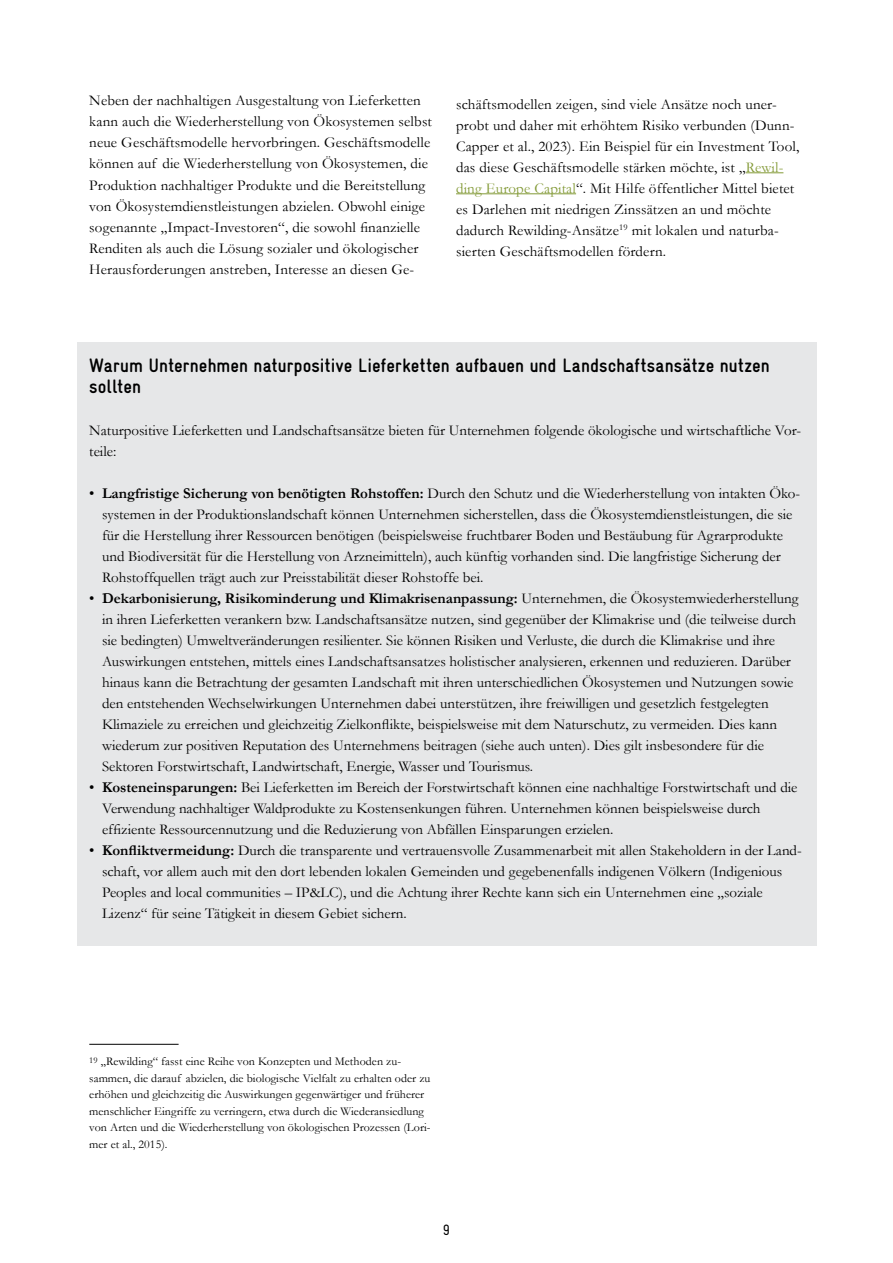
<style>
.page{position:relative;width:893px;height:1263px;background:#fff}
.page>*{position:absolute;margin:0;border:0;box-sizing:border-box;transform-origin:0 0}
.t1{font:700 19.5px/21px "Gravur Condensed";color:#000}
.t2{font:15px/21px "Garamond";color:#000}
.t3{font:15px "Gravur Condensed";color:#000}
.t4{font:12px/16.5px "Garamond";letter-spacing:.005em;color:#000}
.s1{color:#839a37}
.s2{font-weight:700}
</style>
<div class="page">
<hr style="left:89px;top:1044px;width:90px;height:1px;background:#000">
<div style="left:77px;top:342px;width:739px;height:604px;background:#e6e7e8"></div>
<hr style="left:746px;top:172px;width:37px;height:1px;background:#839a37">
<hr style="left:456px;top:193px;width:120px;height:1px;background:#839a37">
<p class="t2" style="left:89px;top:90px;width:344px">Neben der nachhaltigen Ausgestaltung von Lieferketten kann auch die Wiederherstellung von Ökosystemen selbst neue Geschäftsmodelle hervorbringen. Geschäftsmodelle können auf die Wiederherstellung von Ökosystemen, die Produktion nachhaltiger Produkte und die Bereitstellung von Ökosystemdienstleistungen abzielen. Obwohl einige sogenannte „Impact-Investoren“, die sowohl finanzielle Renditen als auch die Lösung sozialer und ökologischer Herausforderungen anstreben, Interesse an diesen Ge-</p>
<p class="t2" style="left:456px;top:93px;width:345px">schäftsmodellen zeigen, sind viele Ansätze noch uner&shy;probt und daher mit erhöhtem Risiko verbunden (Dunn-Capper et al., 2023). Ein Beispiel für ein Investment Tool, das diese Geschäftsmodelle stärken möchte, ist „<span class="s1">Rewil&shy;ding Europe Capital</span>“. Mit Hilfe öffentlicher Mittel bietet es Darlehen mit niedrigen Zinssätzen an und möchte dadurch Rewilding-Ansätze<sup>19</sup> mit lokalen und naturba&shy;sierten Geschäftsmodellen fördern.</p>
<h1 class="t1" style="left:89px;top:355px;width:682px">Warum Unternehmen naturpositive Lieferketten aufbauen und Landschaftsansätze nutzen sollten</h1>
<p class="t2" style="left:89px;top:420px;width:713px">Naturpositive Lieferketten und Landschaftsansätze bieten für Unternehmen folgende ökologische und wirtschaftliche Vor&shy;teile:</p>
<p class="t2" style="left:102px;top:483px;width:700px;text-indent:-13px">• <span class="s2">Langfristige Sicherung von benötigten Rohstoffen:</span> Durch den Schutz und die Wiederherstellung von intakten Öko&shy;systemen in der Produktionslandschaft können Unternehmen sicherstellen, dass die Ökosystemdienstleistungen, die sie für die Herstellung ihrer Ressourcen benötigen (beispielsweise fruchtbarer Boden und Bestäubung für Agrarprodukte und Biodiversität für die Herstellung von Arzneimitteln), auch künftig vorhanden sind. Die langfristige Sicherung der Rohstoffquellen trägt auch zur Preisstabilität dieser Rohstoffe bei.</p>
<p class="t2" style="left:102px;top:588px;width:698px;text-indent:-13px">• <span class="s2">Dekarbonisierung, Risikominderung und Klimakrisenanpassung:</span> Unternehmen, die Ökosystemwiederherstellung in ihren Lieferketten verankern bzw. Landschaftsansätze nutzen, sind gegenüber der Klimakrise und (die teilweise durch sie bedingten) Umweltveränderungen resilienter. Sie können Risiken und Verluste, die durch die Klimakrise und ihre Auswirkungen entstehen, mittels eines Landschaftsansatzes holistischer analysieren, erkennen und reduzieren. Darüber hinaus kann die Betrachtung der gesamten Landschaft mit ihren unterschiedlichen Ökosystemen und Nutzungen sowie den entstehenden Wechselwirkungen Unternehmen dabei unterstützen, ihre freiwilligen und gesetzlich festgelegten Klimaziele zu erreichen und gleichzeitig Zielkonflikte, beispielsweise mit dem Naturschutz, zu vermeiden. Dies kann wiederum zur positiven Reputation des Unternehmens beitragen (siehe auch unten). Dies gilt insbesondere für die Sektoren Forstwirtschaft, Landwirtschaft, Energie, Wasser und Tourismus.</p>
<p class="t2" style="left:102px;top:777px;width:697px;text-indent:-13px">• <span class="s2">Kosteneinsparungen:</span> Bei Lieferketten im Bereich der Forstwirtschaft können eine nachhaltige Forstwirtschaft und die<br>Verwendung nachhaltiger Waldprodukte zu Kostensenkungen führen. Unternehmen können beispielsweise durch effiziente Ressourcennutzung und die Reduzierung von Abfällen Einsparungen erzielen.</p>
<p class="t2" style="left:102px;top:840px;width:701px;text-indent:-13px">• <span class="s2">Konfliktvermeidung:</span> Durch die transparente und vertrauensvolle Zusammenarbeit mit allen Stakeholdern in der Land&shy;schaft, vor allem auch mit den dort lebenden lokalen Gemeinden und gegebenenfalls indigenen Völkern (Indigenious Peoples and local communities – IP&amp;LC), und die Achtung ihrer Rechte kann sich ein Unternehmen eine „soziale Lizenz“ für seine Tätigkeit in diesem Gebiet sichern.</p>
<p class="t4" style="left:89px;top:1053px;width:343px"><sup>19</sup> „Rewilding“ fasst eine Reihe von Konzepten und Methoden zu&shy;sammen, die darauf abzielen, die biologische Vielfalt zu erhalten oder zu erhöhen und gleichzeitig die Auswirkungen gegenwärtiger und früherer menschlicher Eingriffe zu verringern, etwa durch die Wiederansiedlung von Arten und die Wiederherstellung von ökologischen Prozessen (Lori&shy;mer et al., 2015).</p>
<p class="t3" style="left:443px;top:1221px;width:9px">9</p>
</div>
